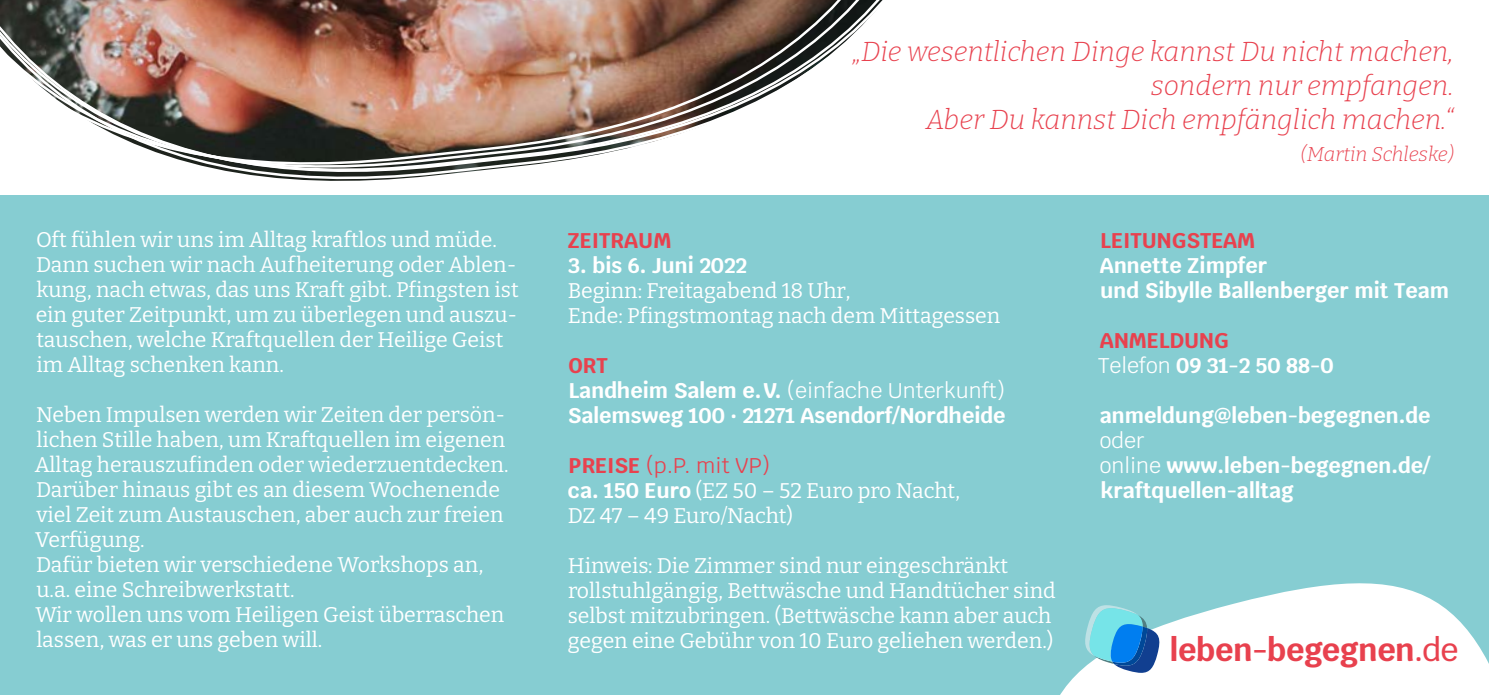
<style>
.page{position:relative;width:1489px;height:695px;background:#fff}
.page>*{position:absolute;margin:0;border:0;box-sizing:border-box;transform-origin:0 0}
.t1{font:700 31.5px "Krub";letter-spacing:-.01em;color:#e8414e}
.t2{font:italic 300 27.5px/33.8px "Bitter";color:#e8414e;text-align:right}
.t3{font:21.25px/25px "Bitter";color:#fff}
.t4{font:700 21.25px/25px "Krub";color:#fff}
.t5{font:700 21.25px "Krub";color:#e8414e}
.t6{font:21.25px "Krub";color:#e8414e}
.t7{font:italic 300 20px "Bitter";color:#e8414e}
.s1{color:#e8414e}
.s2{font-weight:400}
.s3{font-weight:700}
.s4{font-family:"Krub";font-weight:700}
.s5{font-weight:500}
</style>
<div class="page">
<div style="left:0;top:195px;width:1488px;height:499px;background:#86cdd2"></div>
<img style="left:0;top:0;width:883px;height:181px">
<svg style="left:1061px;top:583px;width:427px;height:111px;fill:#fff"></svg>
<svg style="left:1083px;top:605px;width:78px;height:67px"></svg>
<p class="t3" style="left:36px;top:226px;width:484px">Oft fühlen wir uns im Alltag kraftlos und müde.<br>Dann suchen wir nach Aufheiterung oder Ablen&shy;kung, nach etwas, das uns Kraft gibt. Pfingsten ist ein guter Zeitpunkt, um zu überlegen und auszu&shy;tauschen, welche Kraftquellen der Heilige Geist im Alltag schenken kann.</p>
<p class="t3" style="left:35px;top:401px;width:475px">Neben Impulsen werden wir Zeiten der persön&shy;lichen Stille haben, um Kraftquellen im eigenen Alltag herauszufinden oder wiederzuentdecken.<br>Darüber hinaus gibt es an diesem Wochenende viel Zeit zum Austauschen, aber auch zur freien Verfügung.<br>Dafür bieten wir verschiedene Workshops an, u.a. eine Schreibwerkstatt.<br>Wir wollen uns vom Heiligen Geist überraschen lassen, was er uns geben will.</p>
<p class="t2" style="left:852px;top:34px;width:602px">„Die wesentlichen Dinge kannst Du nicht machen, sondern nur empfangen.<br>Aber Du kannst Dich empfänglich machen.“</p>
<p class="t7" style="left:1300px;top:142px;width:154px">(Martin Schleske)</p>
<p class="t5" style="left:567px;top:228px;width:105px">ZEITRAUM</p>
<p class="t4" style="left:568px;top:253px;width:180px">3. bis 6. Juni 2022</p>
<p class="t3" style="left:567px;top:278px;width:434px">Beginn: Freitagabend 18 Uhr,<br>Ende: Pfingstmontag nach dem Mittagessen</p>
<p class="t4" style="left:567px;top:353px;width:439px"><span class="s1">ORT<br></span>Landheim Salem e.V. <span class="s2">(einfache Unterkunft)<br></span>Salemsweg 100 · 21271 Asendorf/Nordheide</p>
<p class="t6" style="left:568px;top:447px;width:203px"><span class="s3">PREISE</span> (p.P. mit VP)</p>
<p class="t3" style="left:568px;top:478px;width:394px"><span class="s4">ca. 150 Euro</span> (EZ 50 – 52 Euro pro Nacht,<br>DZ 47 – 49 Euro/Nacht)</p>
<p class="t3" style="left:567px;top:553px;width:489px">Hinweis: Die Zimmer sind nur eingeschränkt rollstuhlgängig, Bettwäsche und Handtücher sind selbst mitzubringen. (Bettwäsche kann aber auch gegen eine Gebühr von 10 Euro geliehen werden.)</p>
<p class="t5" style="left:1100px;top:228px;width:157px">LEITUNGSTEAM</p>
<p class="t4" style="left:1099px;top:253px;width:351px">Annette Zimpfer<br>und Sibylle Ballenberger mit Team</p>
<p class="t4" style="left:1098px;top:328px;width:237px"><span class="s1">ANMELDUNG<br></span><span class="s2">Telefon</span> 09 31-2 50 88-0</p>
<p class="t4" style="left:1099px;top:403px;width:332px">anmeldung@leben-begegnen.de</p>
<p class="t4" style="left:1099px;top:428px;width:332px"><span class="s2">oder<br>online</span> www.leben-begegnen.de/ kraftquellen-alltag</p>
<h1 class="t1" style="left:1169px;top:631px;width:290px">leben-begegnen<span class="s5">.de</span></h1>
</div>
